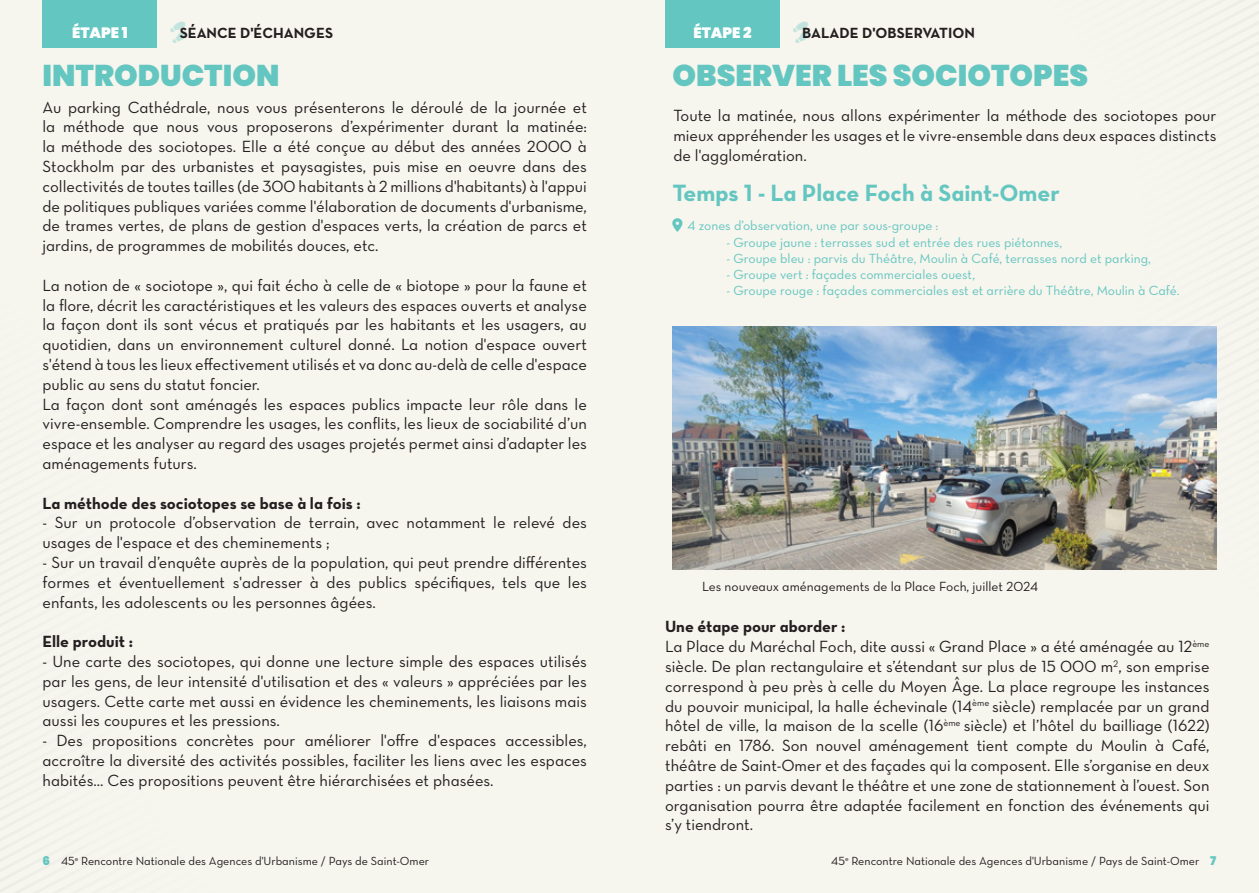
<style>
.page{position:relative;width:1259px;height:893px;background:#f6f5ee}
.page>*{position:absolute;margin:0;border:0;box-sizing:border-box;transform-origin:0 0}
.t1{font:900 30px "Poppins";color:#64c6c0}
.t2{font:24px "Neutra Text Bold Alt";color:#64c6c0}
.t3{font:16.5px/19.8px "Neutra Text Book Alt";color:#231f20;text-align:justify}
.t4{font:16.5px "Neutra Text Bold Alt";color:#231f20}
.t5{font:15px "Neutra Text Bold Alt";color:#231f20}
.t6{font:900 15px "Poppins";color:#fff}
.t7{font:13.5px "Neutra Text Book Alt";color:#64c6c0}
.t8{font:13.5px "Neutra Text Book Alt";color:#231f20}
.t9{font:12px "Neutra Text Book Alt";color:#231f20}
.s1{font-family:"Poppins";font-weight:900;color:#64c6c0}
</style>
<div class="page">
<div style="left:43px;top:0;width:114px;height:48px;background:#64c6c0"></div>
<div style="left:665px;top:0;width:115px;height:48px;background:#64c6c0"></div>
<img style="left:672px;top:326px;width:544px;height:243px">
<p class="t6" style="left:72px;top:24px;width:57px">ÉTAPE 1</p>
<p class="t5" style="left:180px;top:23px;width:155px">SÉANCE D'ÉCHANGES</p>
<p class="t1" style="left:43px;top:58px;width:238px">INTRODUCTION</p>
<p class="t3" style="left:43px;top:97px;width:546px">Au parking Cathédrale, nous vous présenterons le déroulé de la journée et la méthode que nous vous proposerons d’expérimenter durant la matinée: la méthode des sociotopes. Elle a été conçue au début des années 2000 à Stockholm par des urbanistes et paysagistes, puis mise en oeuvre dans des collectivités de toutes tailles (de 300 habitants à 2 millions d'habitants) à l'appui de politiques publiques variées comme l'élaboration de documents d'urbanisme, de trames vertes, de plans de gestion d'espaces verts, la création de parcs et jardins, de programmes de mobilités douces, etc.</p>
<p class="t3" style="left:43px;top:275px;width:546px">La notion de « sociotope », qui fait écho à celle de « biotope » pour la faune et la flore, décrit les caractéristiques et les valeurs des espaces ouverts et analyse la façon dont ils sont vécus et pratiqués par les habitants et les usagers, au quotidien, dans un environnement culturel donné. La notion d'espace ouvert s'étend à tous les lieux effectivement utilisés et va donc au-delà de celle d'espace public au sens du statut foncier.</p>
<p class="t3" style="left:43px;top:394px;width:546px">La façon dont sont aménagés les espaces publics impacte leur rôle dans le vivre-ensemble. Comprendre les usages, les conflits, les lieux de sociabilité d’un espace et les analyser au regard des usages projetés permet ainsi d’adapter les aménagements futurs.</p>
<p class="t4" style="left:43px;top:493px;width:320px">La méthode des sociotopes se base à la fois :</p>
<p class="t3" style="left:43px;top:513px;width:546px">- Sur un protocole d’observation de terrain, avec notamment le relevé des usages de l'espace et des cheminements ;</p>
<p class="t3" style="left:43px;top:552px;width:546px">- Sur un travail d’enquête auprès de la population, qui peut prendre différentes formes et éventuellement s'adresser à des publics spécifiques, tels que les enfants, les adolescents ou les personnes âgées.</p>
<p class="t4" style="left:43px;top:631px;width:92px">Elle produit :</p>
<p class="t3" style="left:43px;top:651px;width:546px">- Une carte des sociotopes, qui donne une lecture simple des espaces utilisés par les gens, de leur intensité d'utilisation et des « valeurs » appréciées par les usagers. Cette carte met aussi en évidence les cheminements, les liaisons mais aussi les coupures et les pressions.</p>
<p class="t3" style="left:43px;top:730px;width:546px">- Des propositions concrètes pour améliorer l'offre d'espaces accessibles, accroître la diversité des activités possibles, faciliter les liens avec les espaces habités... Ces propositions peuvent être hiérarchisées et phasées.</p>
<p class="t6" style="left:693px;top:24px;width:60px">ÉTAPE 2</p>
<p class="t5" style="left:802px;top:24px;width:174px">BALADE D'OBSERVATION</p>
<p class="t1" style="left:672px;top:58px;width:417px">OBSERVER LES SOCIOTOPES</p>
<p class="t3" style="left:673px;top:105px;width:544px">Toute la matinée, nous allons expérimenter la méthode des sociotopes pour mieux appréhender les usages et le vivre-ensemble dans deux espaces distincts de l'agglomération.</p>
<p class="t2" style="left:672px;top:178px;width:389px">Temps 1 - La Place Foch à Saint-Omer</p>
<p class="t7" style="left:687px;top:218px;width:252px">4 zones d’observation, une par sous-groupe :</p>
<p class="t7" style="left:726px;top:234px;width:337px">- Groupe jaune : terrasses sud et entrée des rues piétonnes,</p>
<p class="t7" style="left:726px;top:250px;width:426px">- Groupe bleu : parvis du Théâtre, Moulin à Café, terrasses nord et parking,</p>
<p class="t7" style="left:726px;top:266px;width:250px">- Groupe vert : façades commerciales ouest,</p>
<p class="t7" style="left:726px;top:282px;width:454px">- Groupe rouge : façades commerciales est et arrière du Théâtre, Moulin à Café.</p>
<p class="t8" style="left:702px;top:578px;width:337px">Les nouveaux aménagements de la Place Foch, juillet 2024</p>
<p class="t4" style="left:665px;top:616px;width:182px">Une étape pour aborder :</p>
<p class="t3" style="left:665px;top:636px;width:546px">La Place du Maréchal Foch, dite aussi « Grand Place » a été aménagée au 12<sup>ème </sup>siècle. De plan rectangulaire et s’étendant sur plus de 15 000 m<sup>2</sup>, son emprise correspond à peu près à celle du Moyen Âge. La place regroupe les instances du pouvoir municipal, la halle échevinale (14<sup>ème</sup> siècle) remplacée par un grand hôtel de ville, la maison de la scelle (16<sup>ème</sup> siècle) et l’hôtel du bailliage (1622) rebâti en 1786. Son nouvel aménagement tient compte du Moulin à Café, théâtre de Saint-Omer et des façades qui la composent. Elle s’organise en deux parties : un parvis devant le théâtre et une zone de stationnement à l’ouest. Son organisation pourra être adaptée facilement en fonction des événements qui s’y tiendront.</p>
<p class="t9" style="left:43px;top:854px;width:388px"><span class="s1">6</span> 45<sup>e</sup> Rencontre Nationale des Agences d'Urbanisme / Pays de Saint-Omer</p>
<p class="t9" style="left:831px;top:854px;width:387px">45<sup>e</sup> Rencontre Nationale des Agences d'Urbanisme / Pays de Saint-Omer <span class="s1">7</span></p>
</div>
